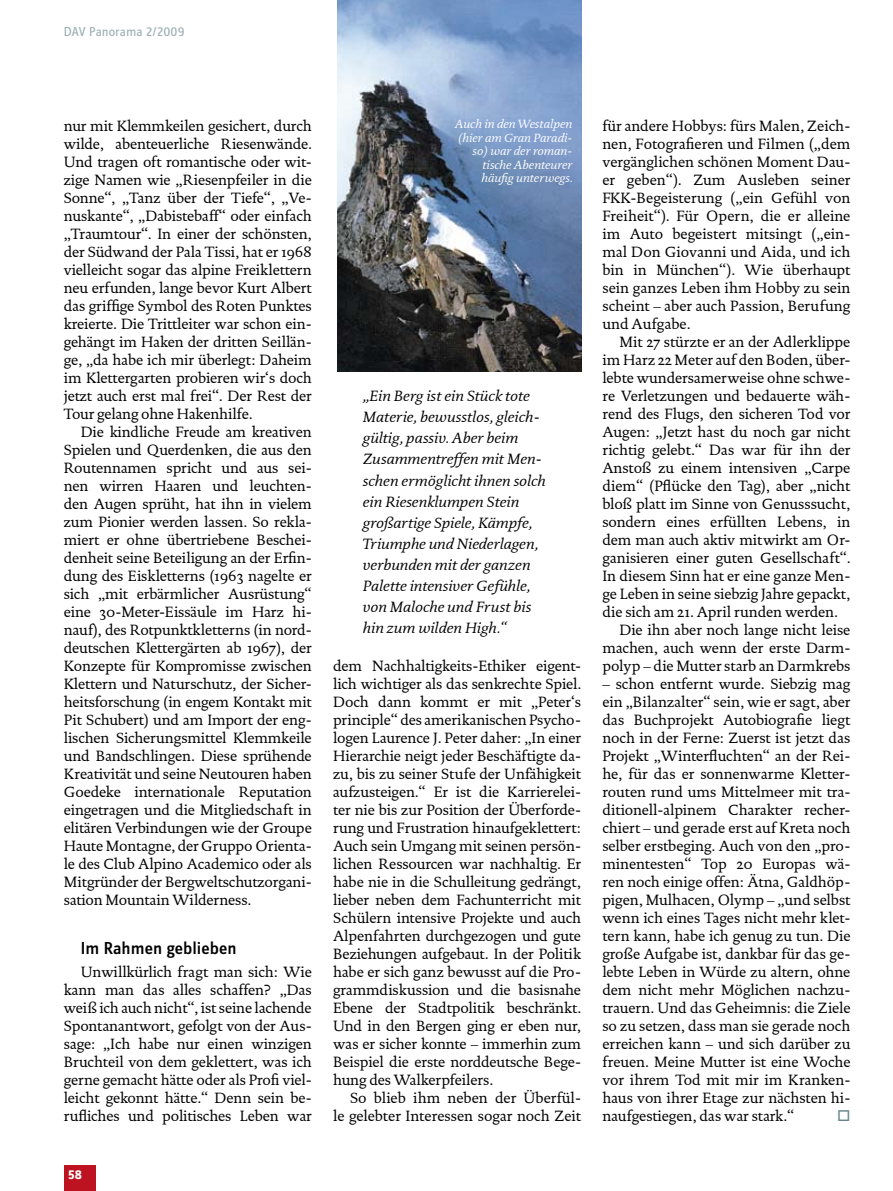
<style>
.page{position:relative;width:893px;height:1191px;background:#fff}
.page>*{position:absolute;margin:0;border:0;box-sizing:border-box;transform-origin:0 0}
.t1{font:500 18px "Zine Sans Dis";color:#000}
.t2{font:15px/18px "DTL Documenta ST";letter-spacing:-.005em;color:#000;text-align:justify}
.t3{font:italic 15px/21px "DTL Documenta ST";color:#000}
.t4{font:13.5px "Zine Sans Dis";color:#9baeb3}
.t5{font:700 13.5px "Zine Sans Dis";color:#fff}
.t6{font:italic 12px/13.5px "DTL Documenta ST";color:#fff;text-align:right}
</style>
<div class="page">
<img style="left:338px;top:0;width:243px;height:371px">
<div style="left:64px;top:1165px;width:32px;height:26px;background:#bd1220"></div>
<p class="t4" style="left:64px;top:25px;width:122px">DAV Panorama 2/2009</p>
<p class="t2" style="left:64px;top:117px;width:250px">nur mit Klemmkeilen gesichert, durch wilde, abenteuerliche Riesenwände.<br>Und tragen oft romantische oder wit&shy;zige Namen wie „Riesenpfeiler in die Sonne“, „Tanz über der Tiefe“, „Ve&shy;nuskante“, „Dabistebaff“ oder einfach „Traumtour“. In einer der schönsten, der Südwand der Pala Tissi, hat er 1968 vielleicht sogar das alpine Freiklettern neu erfunden, lange bevor Kurt Albert das griffige Symbol des Roten Punktes kreierte. Die Trittleiter war schon ein&shy;gehängt im Haken der dritten Seillän&shy;ge, „da habe ich mir überlegt: Daheim im Klettergarten probieren wir‘s doch jetzt auch erst mal frei“. Der Rest der Tour gelang ohne Hakenhilfe.</p>
<p class="t2" style="left:64px;top:423px;width:250px;text-indent:17px">Die kindliche Freude am kreativen Spielen und Querdenken, die aus den Routennamen spricht und aus sei&shy;nen wirren Haaren und leuchten&shy;den Augen sprüht, hat ihn in vielem zum Pionier werden lassen. So rekla&shy;miert er ohne übertriebene Beschei&shy;denheit seine Beteiligung an der Erfin&shy;dung des Eiskletterns (1963 nagelte er sich „mit erbärmlicher Ausrüstung“ eine 30-Meter-Eissäule im Harz hi&shy;nauf), des Rotpunktkletterns (in nord&shy;deutschen Klettergärten ab 1967), der Konzepte für Kompromisse zwischen Klettern und Naturschutz, der Sicher&shy;heitsforschung (in engem Kontakt mit Pit Schubert) und am Import der eng&shy;lischen Sicherungsmittel Klemmkeile und Bandschlingen. Diese sprühende Kreativität und seine Neutouren haben Goedeke internationale Reputation eingetragen und die Mitgliedschaft in elitären Verbindungen wie der Groupe Haute Montagne, der Gruppo Orienta&shy;le des Club Alpino Academico oder als Mitgründer der Bergweltschutzorgani&shy;sation Mountain Wilderness.</p>
<p class="t1" style="left:81px;top:939px;width:157px">Im Rahmen geblieben</p>
<p class="t2" style="left:64px;top:963px;width:250px;text-indent:17px">Unwillkürlich fragt man sich: Wie kann man das alles schaffen? „Das weiß ich auch nicht“, ist seine lachende Spontanantwort, gefolgt von der Aus&shy;sage: „Ich habe nur einen winzigen Bruchteil von dem geklettert, was ich gerne gemacht hätte oder als Profi viel&shy;leicht gekonnt hätte.“ Denn sein be&shy;rufliches und politisches Leben war</p>
<p class="t5" style="left:68px;top:1167px;width:15px">58</p>
<p class="t6" style="left:455px;top:117px;width:119px">Auch in den Westalpen (hier am Gran Paradi&shy;so) war der roman&shy;tische Abenteurer häufig unterwegs.</p>
<p class="t3" style="left:363px;top:386px;width:184px">„Ein Berg ist ein Stück tote<br>Materie, bewusstlos, gleich&shy;gültig, passiv. Aber beim<br>Zusammentreffen mit Men&shy;schen ermöglicht ihnen solch ein Riesenklumpen Stein großartige Spiele, Kämpfe,<br>Triumphe und Niederlagen, verbunden mit der ganzen<br>Palette intensiver Gefühle, von Maloche und Frust bis hin zum wilden High.“</p>
<p class="t2" style="left:333px;top:657px;width:250px">dem Nachhaltigkeits-Ethiker eigent&shy;lich wichtiger als das senkrechte Spiel.<br>Doch dann kommt er mit „Peter‘s principle“ des amerikanischen Psycho&shy;logen Laurence J. Peter daher: „In einer Hierarchie neigt jeder Beschäftigte da&shy;zu, bis zu seiner Stufe der Unfähigkeit aufzusteigen.“ Er ist die Karrierelei&shy;ter nie bis zur Position der Überforde&shy;rung und Frustration hinaufgeklettert:<br>Auch sein Umgang mit seinen persön&shy;lichen Ressourcen war nachhaltig. Er habe nie in die Schulleitung gedrängt, lieber neben dem Fachunterricht mit Schülern intensive Projekte und auch Alpenfahrten durchgezogen und gute Beziehungen aufgebaut. In der Politik habe er sich ganz bewusst auf die Pro&shy;grammdiskussion und die basisnahe Ebene der Stadtpolitik beschränkt.<br>Und in den Bergen ging er eben nur, was er sicher konnte – immerhin zum Beispiel die erste norddeutsche Bege&shy;hung des Walkerpfeilers.</p>
<p class="t2" style="left:333px;top:1089px;width:250px;text-align:right">So blieb ihm neben der Überfül-<br>le gelebter Interessen sogar noch Zeit</p>
<p class="t2" style="left:602px;top:117px;width:250px">für andere Hobbys: fürs Malen, Zeich&shy;nen, Fotografieren und Filmen („dem vergänglichen schönen Moment Dau&shy;er geben“). Zum Ausleben seiner FKK-Begeisterung („ein Gefühl von Freiheit“). Für Opern, die er alleine im Auto begeistert mitsingt („ein&shy;mal Don Giovanni und Aida, und ich bin in München“). Wie überhaupt sein ganzes Leben ihm Hobby zu sein scheint – aber auch Passion, Berufung und Aufgabe.</p>
<p class="t2" style="left:619px;top:333px;width:232px">Mit 27 stürzte er an der Adlerklippe</p>
<p class="t2" style="left:602px;top:351px;width:250px">im Harz 22 Meter auf den Boden, über-</p>
<p class="t2" style="left:602px;top:369px;width:250px">lebte wundersamerweise ohne schwe-</p>
<p class="t2" style="left:602px;top:387px;width:250px">re Verletzungen und bedauerte wäh-</p>
<p class="t2" style="left:602px;top:405px;width:250px">rend des Flugs, den sicheren Tod vor</p>
<p class="t2" style="left:602px;top:423px;width:250px">Augen: „Jetzt hast du noch gar nicht</p>
<p class="t2" style="left:602px;top:441px;width:249px">richtig gelebt.“ Das war für ihn der</p>
<p class="t2" style="left:602px;top:459px;width:250px">Anstoß zu einem intensiven „Carpe</p>
<p class="t2" style="left:602px;top:477px;width:250px">diem“ (Pflücke den Tag), aber „nicht</p>
<p class="t2" style="left:602px;top:495px;width:250px">bloß platt im Sinne von Genusssucht,</p>
<p class="t2" style="left:602px;top:513px;width:250px">sondern eines erfüllten Lebens, in</p>
<p class="t2" style="left:602px;top:531px;width:250px">dem man auch aktiv mitwirkt am Or-</p>
<p class="t2" style="left:602px;top:549px;width:250px">ganisieren einer guten Gesellschaft“.</p>
<p class="t2" style="left:602px;top:567px;width:250px">In diesem Sinn hat er eine ganze Men-</p>
<p class="t2" style="left:602px;top:585px;width:250px">ge Leben in seine siebzig Jahre gepackt,</p>
<p class="t2" style="left:602px;top:603px;width:237px">die sich am 21. April runden werden.</p>
<p class="t2" style="left:619px;top:621px;width:232px">Die ihn aber noch lange nicht leise</p>
<p class="t2" style="left:602px;top:639px;width:250px">machen, auch wenn der erste Darm-</p>
<p class="t2" style="left:602px;top:657px;width:250px">polyp – die Mutter starb an Darmkrebs</p>
<p class="t2" style="left:602px;top:675px;width:250px">– schon entfernt wurde. Siebzig mag ein „Bilanzalter“ sein, wie er sagt, aber das Buchprojekt Autobiografie liegt noch in der Ferne: Zuerst ist jetzt das Projekt „Winterfluchten“ an der Rei&shy;he, für das er sonnenwarme Kletter&shy;routen rund ums Mittelmeer mit tra&shy;ditionell-alpinem Charakter recher&shy;chiert – und gerade erst auf Kreta noch selber erstbeging. Auch von den „pro&shy;minentesten“ Top 20 Europas wä&shy;ren noch einige offen: Ätna, Galdhöp&shy;pigen, Mulhacen, Olymp – „und selbst wenn ich eines Tages nicht mehr klet&shy;tern kann, habe ich genug zu tun. Die große Aufgabe ist, dankbar für das ge&shy;lebte Leben in Würde zu altern, ohne dem nicht mehr Möglichen nachzu&shy;trauern. Und das Geheimnis: die Ziele so zu setzen, dass man sie gerade noch erreichen kann – und sich darüber zu freuen. Meine Mutter ist eine Woche vor ihrem Tod mit mir im Kranken&shy;haus von ihrer Etage zur nächsten hi&shy;naufgestiegen, das war stark.“</p>
</div>
